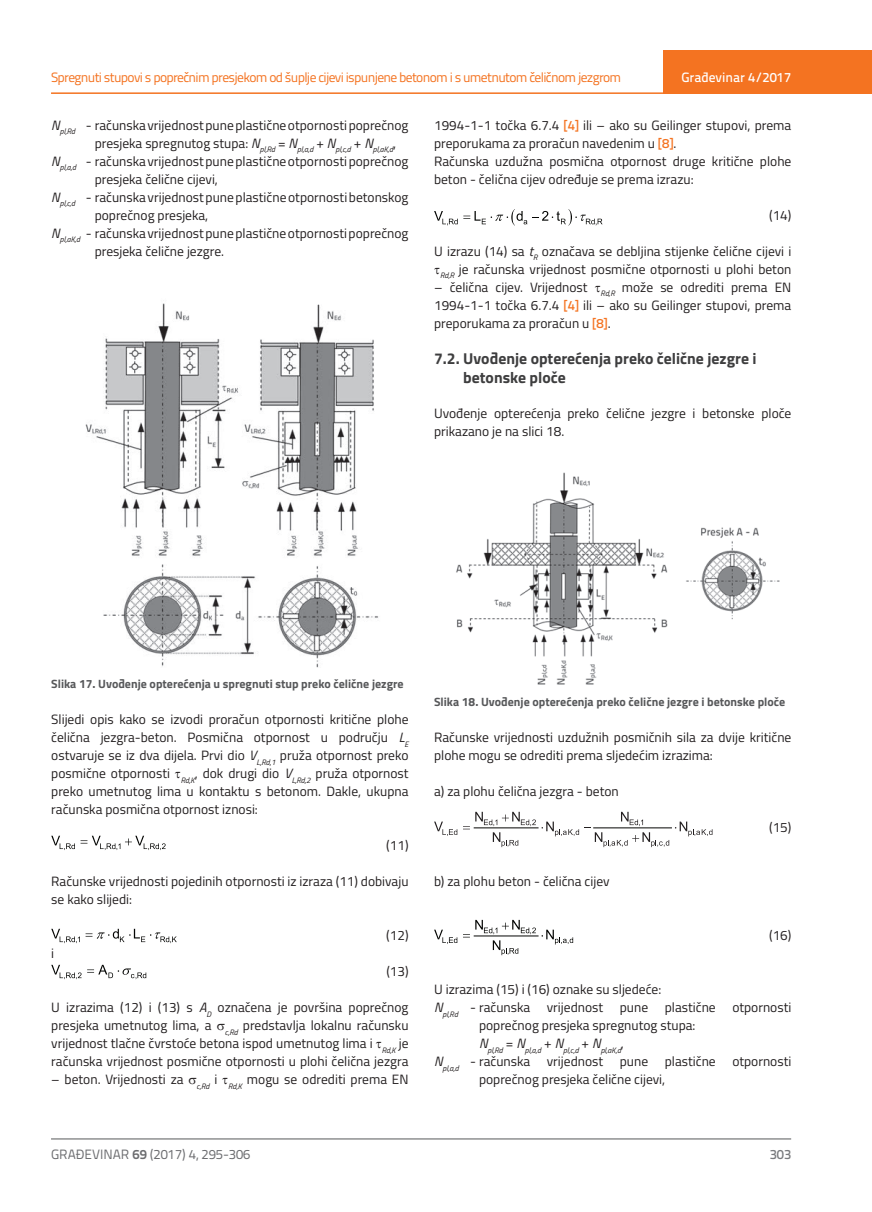
<style>
.page{position:relative;width:872px;height:1212px;background:#fff}
.page>*{position:absolute;margin:0;border:0;box-sizing:border-box;transform-origin:0 0}
.t1{font:700 15.75px/19.5px "Titillium";color:#3e3e3f}
.t2{font:13.5px/18px "Titillium";color:#231f20}
.t3{font:13.5px "Titillium Text 22 L";letter-spacing:-.05em;color:#f47321}
.t4{font:13.5px "Titillium Text 22 L";color:#6c6d70}
.t5{font:500 13.5px "Titillium Text 22 L";color:#fff}
.t6{font:500 13.5px "Titillium Text 22 L";color:#787a7d}
.t7{font:700 12px "Titillium";color:#57585a}
.t8{font:italic 7.8px "Titillium";color:#231f20}
.s1{font-style:italic}
.s2{font-family:"Titillium Text 22 L";font-weight:500;color:#f47321}
.s3{font-weight:700}
</style>
<div class="page">
<hr style="left:51px;top:92px;width:821px;height:2px;background:#f47321">
<div style="left:663px;top:50px;width:209px;height:44px;background:#f47321"></div>
<hr style="left:51px;top:1139px;width:740px;height:1px;background:#57585a">
<svg style="left:51px;top:836px;width:24px;height:14px"></svg>
<svg style="left:81px;top:836px;width:85px;height:14px"></svg>
<svg style="left:51px;top:929px;width:29px;height:14px"></svg>
<svg style="left:86px;top:929px;width:91px;height:14px"></svg>
<svg style="left:51px;top:965px;width:95px;height:14px"></svg>
<svg style="left:434px;top:209px;width:168px;height:17px"></svg>
<hr style="left:593px;top:827px;width:78px;height:1px;background:#040503">
<svg style="left:434px;top:821px;width:23px;height:15px"></svg>
<svg style="left:675px;top:821px;width:37px;height:15px"></svg>
<svg style="left:463px;top:812px;width:206px;height:35px"></svg>
<svg style="left:434px;top:930px;width:23px;height:14px"></svg>
<svg style="left:463px;top:920px;width:110px;height:35px"></svg>
<img style="left:85px;top:303px;width:293px;height:365px">
<img style="left:456px;top:472px;width:324px;height:213px">
<p class="t3" style="left:51px;top:68px;width:572px">Spregnuti stupovi s poprečnim presjekom od šuplje cijevi ispunjene betonom i s umetnutom čeličnom jezgrom</p>
<p class="t2" style="left:51px;top:115px;width:359px"><span class="s1">N</span><sub>pl,Rd</sub> - računska vrijednost pune plastične otpornosti poprečnog</p>
<p class="t2" style="left:95px;top:133px;width:303px">presjeka spregnutog stupa: <span class="s1">N</span><sub>pl,Rd</sub> = <span class="s1">N</span><sub>pl,a,d</sub> + <span class="s1">N</span><sub>pl,c,d</sub> + <span class="s1">N</span><sub>pl,aK,d</sub>,</p>
<p class="t2" style="left:51px;top:151px;width:359px"><span class="s1">N</span><sub>pl,a,d</sub> - računska vrijednost pune plastične otpornosti poprečnog</p>
<p class="t2" style="left:95px;top:169px;width:125px">presjeka čelične cijevi,</p>
<p class="t2" style="left:51px;top:187px;width:359px"><span class="s1">N</span><sub>pl,c,d</sub> - računska vrijednost pune plastične otpornosti betonskog</p>
<p class="t2" style="left:95px;top:205px;width:115px">poprečnog presjeka,</p>
<p class="t2" style="left:51px;top:223px;width:359px"><span class="s1">N</span><sub>pl,aK,d</sub> - računska vrijednost pune plastične otpornosti poprečnog</p>
<p class="t2" style="left:95px;top:241px;width:131px">presjeka čelične jezgre.</p>
<p class="t5" style="left:681px;top:67px;width:111px">Građevinar 4/2017</p>
<p class="t2" style="left:434px;top:115px;width:359px">1994-1-1 točka 6.7.4 <span class="s2">[4]</span> ili – ako su Geilinger stupovi, prema preporukama za proračun navedenim u <span class="s2">[8]</span>.<br>Računska uzdužna posmična otpornost druge kritične plohe beton - čelična cijev određuje se prema izrazu:</p>
<p class="t2" style="left:769px;top:205px;width:24px">(14)</p>
<p class="t2" style="left:434px;top:241px;width:359px">U izrazu (14) sa <span class="s1">t</span><sub>R</sub> označava se debljina stijenke čelične cijevi i</p>
<p class="t2" style="left:434px;top:259px;width:359px">▼<sub>Rd,R</sub> je računska vrijednost posmične otpornosti u plohi beton</p>
<p class="t2" style="left:434px;top:277px;width:359px;text-align:justify">– čelična cijev. Vrijednost ▼<sub>Rd,R</sub> može se odrediti prema EN 1994-1-1 točka 6.7.4 <span class="s2">[4]</span> ili – ako su Geilinger stupovi, prema preporukama za proračun u <span class="s2">[8]</span>.</p>
<p class="t1" style="left:463px;top:348px;width:295px;text-indent:-29px">7.2. Uvođenje opterećenja preko čelične jezgre i betonske ploče</p>
<p class="t2" style="left:434px;top:403px;width:359px">Uvođenje opterećenja preko čelične jezgre i betonske ploče prikazano je na slici 18.</p>
<p class="t7" style="left:51px;top:675px;width:354px">Slika 17. Uvođenje opterećenja u spregnuti stup preko čelične jezgre</p>
<p class="t2" style="left:51px;top:710px;width:359px;text-align:justify">Slijedi opis kako se izvodi proračun otpornosti kritične plohe čelična jezgra-beton. Posmična otpornost u području <span class="s1">L</span><sub>E </sub>ostvaruje se iz dva dijela. Prvi dio <span class="s1">V</span><sub>L,Rd,1</sub> pruža otpornost preko posmične otpornosti ▼<sub>Rd,K</sub>, dok drugi dio <span class="s1">V</span><sub>L,Rd,2</sub> pruža otpornost preko umetnutog lima u kontaktu s betonom. Dakle, ukupna računska posmična otpornost iznosi:</p>
<p class="t2" style="left:386px;top:836px;width:24px">(11)</p>
<p class="t2" style="left:51px;top:872px;width:359px">Računske vrijednosti pojedinih otpornosti iz izraza (11) dobivaju se kako slijedi:</p>
<p class="t2" style="left:386px;top:926px;width:24px">(12)</p>
<p class="t2" style="left:51px;top:944px;width:4px">i</p>
<p class="t2" style="left:386px;top:962px;width:24px">(13)</p>
<p class="t2" style="left:51px;top:998px;width:359px;text-align:justify">U izrazima (12) i (13) s <span class="s1">A</span><sub>D</sub> označena je površina poprečnog presjeka umetnutog lima, a ▲<sub>c,Rd</sub> predstavlja lokalnu računsku vrijednost tlačne čvrstoće betona ispod umetnutog lima i ▼<sub>Rd,K</sub> je računska vrijednost posmične otpornosti u plohi čelična jezgra</p>
<p class="t2" style="left:51px;top:1070px;width:359px">– beton. Vrijednosti za ▲<sub>c,Rd</sub> i ▼<sub>Rd,K</sub> mogu se odrediti prema EN</p>
<p class="t7" style="left:434px;top:693px;width:353px">Slika 18. Uvođenje opterećenja preko čelične jezgre i betonske ploče</p>
<p class="t2" style="left:434px;top:728px;width:359px">Računske vrijednosti uzdužnih posmičnih sila za dvije kritične plohe mogu se odrediti prema sljedećim izrazima:</p>
<p class="t2" style="left:434px;top:782px;width:186px">a) za plohu čelična jezgra - beton</p>
<p class="t2" style="left:769px;top:818px;width:24px">(15)</p>
<p class="t2" style="left:434px;top:872px;width:177px">b) za plohu beton - čelična cijev</p>
<p class="t2" style="left:769px;top:926px;width:24px">(16)</p>
<p class="t2" style="left:434px;top:980px;width:229px">U izrazima (15) i (16) oznake su sljedeće:</p>
<p class="t2" style="left:434px;top:998px;width:359px"><span class="s1">N</span><sub>pl,Rd</sub> - računska vrijednost pune plastične otpornosti</p>
<p class="t2" style="left:479px;top:1016px;width:218px">poprečnog presjeka spregnutog stupa:</p>
<p class="t8" style="left:479px;top:1044px;width:146px"><sup>N</sup>pl,Rd <sup>=</sup> <sup>N</sup>pl,a,d <sup>+</sup> <sup>N</sup>pl,c,d <sup>+</sup> <sup>N</sup>pl,aK,d<sup>,</sup></p>
<p class="t2" style="left:479px;top:1052px;width:314px;text-indent:-45px"><span class="s1">N</span><sub>pl,a,d</sub> - računska vrijednost pune plastične otpornosti poprečnog presjeka čelične cijevi,</p>
<p class="t4" style="left:51px;top:1144px;width:201px">GRAĐEVINAR <span class="s3">69</span> (2017) 4, 295-306</p>
<p class="t6" style="left:769px;top:1144px;width:23px">303</p>
</div>
